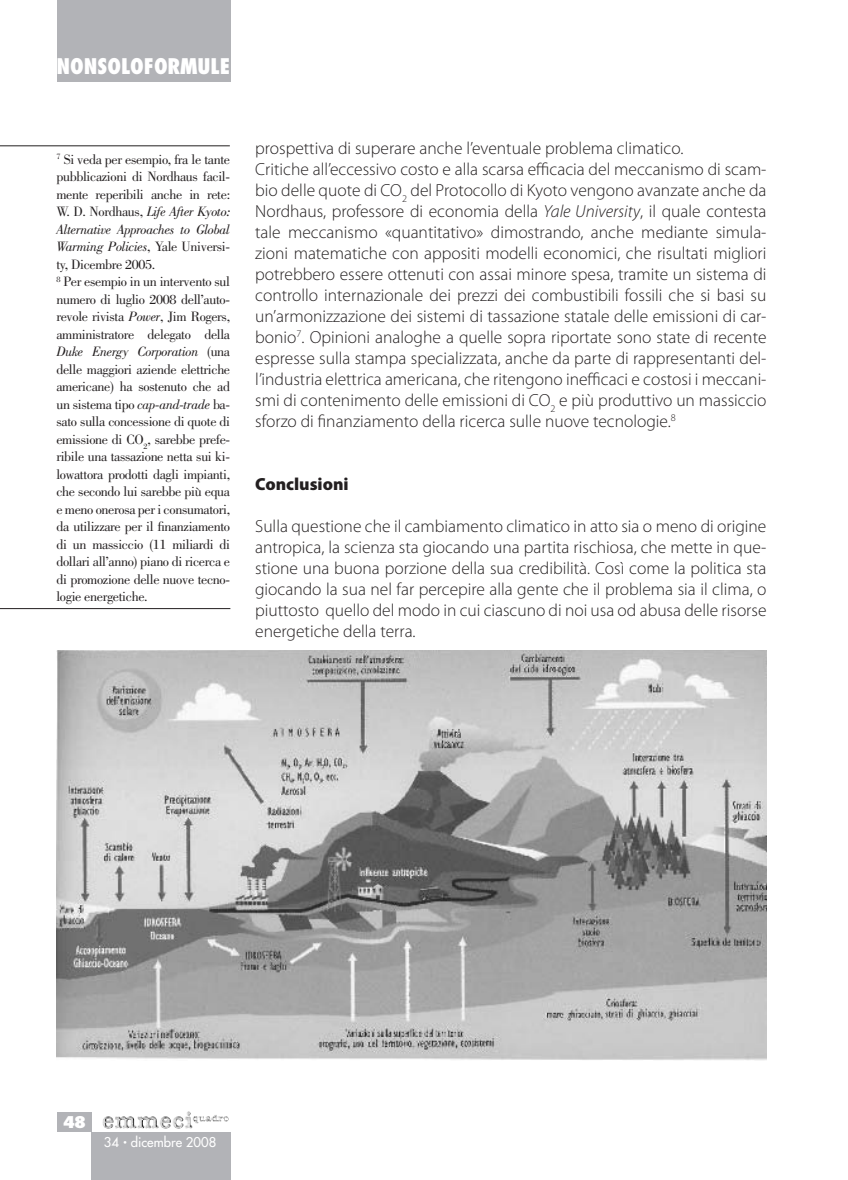
<style>
.page{position:relative;width:848px;height:1180px;background:#fff}
.page>*{position:absolute;margin:0;border:0;box-sizing:border-box;transform-origin:0 0}
.t1{font:800 condensed 21px "Futura Std";color:#fff}
.testo{font:300 17.5px/21px "Myriad Pro";color:#231f20;text-align:justify}
.testo-2{font:900 17.5px "Myriad Pro";color:#231f20}
.t2{font:800 condensed 15.75px "Futura Std";color:#fff;scale:1.25 1}
.t3{font:14px/17.5px "Bodoni Std";letter-spacing:-.025em;color:#231f20;text-align:justify}
.t4{font:500 13.12px "Futura Std";color:#fff}
.s1{font-style:italic}
.s2{font-size:7px}
</style>
<div class="page">
<div style="left:57px;top:0;width:173px;height:81px;background:#b2b3b7"></div>
<div style="left:91px;top:1132px;width:139px;height:48px;background:#b2b3b7"></div>
<img style="left:134px;top:1111px;width:89px;height:14px">
<div style="left:57px;top:1112px;width:34px;height:20px;background:#b2b3b7"></div>
<hr style="left:0;top:145px;width:230px;height:1px;background:#231f20">
<hr style="left:0;top:608px;width:230px;height:1px;background:#231f20">
<img style="left:57px;top:651px;width:709px;height:409px">
<p class="t1" style="left:57px;top:53px;width:175px">NONSOLOFORMULE</p>
<p class="t3" style="left:56px;top:151px;width:175px"><sup>7</sup> Si veda per esempio, fra le tante pubblicazioni di Nordhaus facil&shy;mente reperibili anche in rete:<br>W. D. Nordhaus, <span class="s1">Life After Kyoto:<br>Alternative Approaches to Global Warming Policies</span>, Yale Universi&shy;ty, Dicembre 2005.</p>
<p class="t3" style="left:56px;top:273px;width:175px"><sup>8</sup> Per esempio in un intervento sul numero di luglio 2008 dell’auto&shy;revole rivista <span class="s1">Power</span>, Jim Rogers, amministratore delegato della <span class="s1">Duke Energy Corporation</span> (una delle maggiori aziende elettriche americane) ha sostenuto che ad un sistema tipo <span class="s1">cap-and-trade</span> ba&shy;sato sulla concessione di quote di emissione di CO<sub>2</sub>, sarebbe prefe&shy;ribile una tassazione netta sui ki&shy;lowattora prodotti dagli impianti, che secondo lui sarebbe più equa e meno onerosa per i consumatori, da utilizzare per il finanziamento di un massiccio (11 miliardi di dollari all’anno) piano di ricerca e di promozione delle nuove tecno&shy;logie energetiche.</p>
<p class="testo" style="left:255px;top:137px;width:429px">prospettiva di superare anche l’eventuale problema climatico.</p>
<p class="testo" style="left:255px;top:158px;width:512px">Critiche all’eccessivo costo e alla scarsa efficacia del meccanismo di scam&shy;bio delle quote di CO<sub>2</sub> del Protocollo di Kyoto vengono avanzate anche da Nordhaus, professore di economia della <span class="s1">Yale University</span>, il quale contesta tale meccanismo «quantitativo» dimostrando, anche mediante simula&shy;zioni matematiche con appositi modelli economici, che risultati migliori potrebbero essere ottenuti con assai minore spesa, tramite un sistema di controllo internazionale dei prezzi dei combustibili fossili che si basi su un’armonizzazione dei sistemi di tassazione statale delle emissioni di car&shy;bonio<sup>7</sup>. Opinioni analoghe a quelle sopra riportate sono state di recente espresse sulla stampa specializzata, anche da parte di rappresentanti del&shy;l’industria elettrica americana, che ritengono inefficaci e costosi i meccani&shy;smi di contenimento delle emissioni di CO<sub>2</sub> e più produttivo un massiccio sforzo di finanziamento della ricerca sulle nuove tecnologie.<sup>8</sup></p>
<p class="testo-2" style="left:255px;top:472px;width:95px">Conclusioni</p>
<p class="testo" style="left:255px;top:515px;width:512px">Sulla questione che il cambiamento climatico in atto sia o meno di origine antropica, la scienza sta giocando una partita rischiosa, che mette in que&shy;stione una buona porzione della sua credibilità. Così come la politica sta giocando la sua nel far percepire alla gente che il problema sia il clima, o piuttosto quello del modo in cui ciascuno di noi usa od abusa delle risorse energetiche della terra.</p>
<p class="t2" style="left:63px;top:1112px;width:20px">48</p>
<p class="t4" style="left:104px;top:1134px;width:114px">34 <span class="s2">•</span> dicembre 2008</p>
</div>
